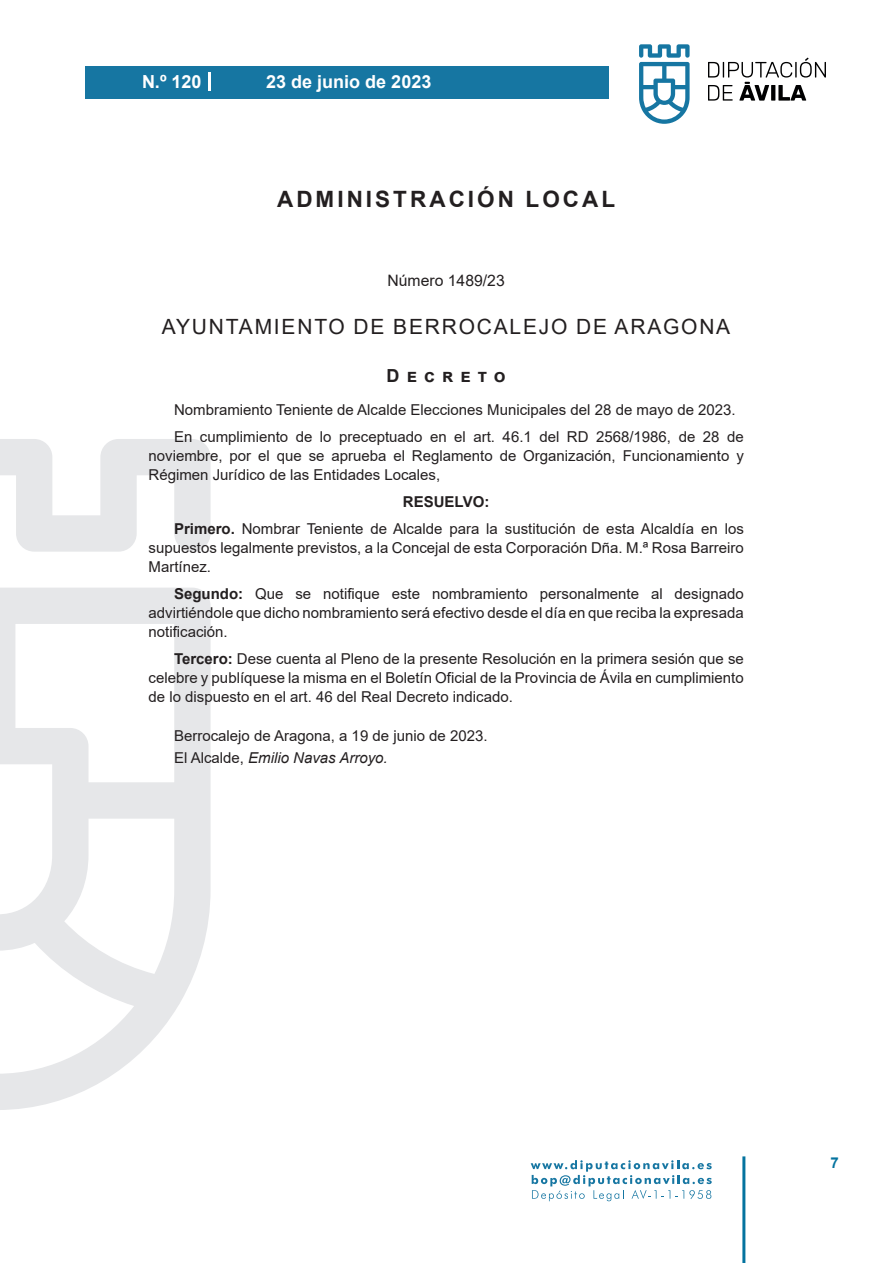
<style>
.page{position:relative;width:893px;height:1263px;background:#fff}
.page>*{position:absolute;margin:0;border:0;box-sizing:border-box;transform-origin:0 0}
.h1__secion{font:700 22.5px "Arial";letter-spacing:.135em;color:#231f20}
.h2__organismo{font:21px "Arial";letter-spacing:.085em;color:#231f20}
.t1{font:700 18px "Arial";color:#fff}
.anuncio{font:700 18px "Arial";letter-spacing:.4em;color:#231f20}
.numero{font:15.75px "Arial";color:#231f20}
.texto_normal{font:15px/18.8px "Arial";color:#231f20;text-align:justify}
.fecha{font:15px "Arial";color:#231f20}
.firma{font:italic 15px "Arial";color:#231f20}
.texto_centrado{font:700 15px "Arial";color:#231f20}
.t2{font:700 15px "Arial";color:#04739f}
.s1{font-weight:700}
.s2{font-style:normal}
</style>
<div class="page">
<svg style="left:531px;top:1160px;width:181px;height:41px"></svg>
<div style="left:85px;top:66px;width:523px;height:33px;background:#1676a2"></div>
<svg style="left:639px;top:44px;width:51px;height:80px"></svg>
<svg style="left:708px;top:58px;width:118px;height:43px"></svg>
<hr style="left:742px;top:1156px;width:3px;height:107px;background:#04739f">
<svg style="left:208px;top:72px;width:2px;height:18px"></svg>
<svg style="left:0;top:439px;width:211px;height:671px"></svg>
<p class="t1" style="left:142px;top:69px;width:61px">N.º 120</p>
<p class="t1" style="left:266px;top:69px;width:167px">23 de junio de 2023</p>
<p class="h1__secion" style="left:277px;top:184px;width:340px">ADMINISTRACIÓN LOCAL</p>
<p class="numero" style="left:387px;top:269px;width:119px">Número 1489/23</p>
<p class="h2__organismo" style="left:162px;top:313px;width:570px">AYUNTAMIENTO DE BERROCALEJO DE ARAGONA</p>
<p class="anuncio" style="left:387px;top:363px;width:121px">Decreto</p>
<p class="texto_normal" style="left:174px;top:400px;width:563px">Nombramiento Teniente de Alcalde Elecciones Municipales del 28 de mayo de 2023.</p>
<p class="texto_normal" style="left:148px;top:428px;width:597px;text-indent:26px">En cumplimiento de lo preceptuado en el art. 46.1 del RD 2568/1986, de 28 de noviembre, por el que se aprueba el Reglamento de Organización, Funcionamiento y Régimen Jurídico de las Entidades Locales,</p>
<p class="texto_centrado" style="left:403px;top:491px;width:88px">RESUELVO:</p>
<p class="texto_normal" style="left:148px;top:520px;width:597px;text-indent:26px"><span class="s1">Primero.</span> Nombrar Teniente de Alcalde para la sustitución de esta Alcaldía en los supuestos legalmente previstos, a la Concejal de esta Corporación Dña. M.ª Rosa Barreiro Martínez.</p>
<p class="texto_normal" style="left:148px;top:584px;width:597px;text-indent:26px"><span class="s1">Segundo:</span> Que se notifique este nombramiento personalmente al designado advirtiéndole que dicho nombramiento será efectivo desde el día en que reciba la expresada notificación.</p>
<p class="texto_normal" style="left:148px;top:649px;width:597px;text-indent:26px"><span class="s1">Tercero:</span> Dese cuenta al Pleno de la presente Resolución en la primera sesión que se celebre y publíquese la misma en el Boletín Oficial de la Provincia de Ávila en cumplimiento de lo dispuesto en el art. 46 del Real Decreto indicado.</p>
<p class="fecha" style="left:174px;top:725px;width:315px">Berrocalejo de Aragona, a 19 de junio de 2023.</p>
<p class="firma" style="left:174px;top:748px;width:215px"><span class="s2">El Alcalde,</span> Emilio Navas Arroyo.</p>
<p class="t2" style="left:831px;top:1152px;width:10px">7</p>
</div>
